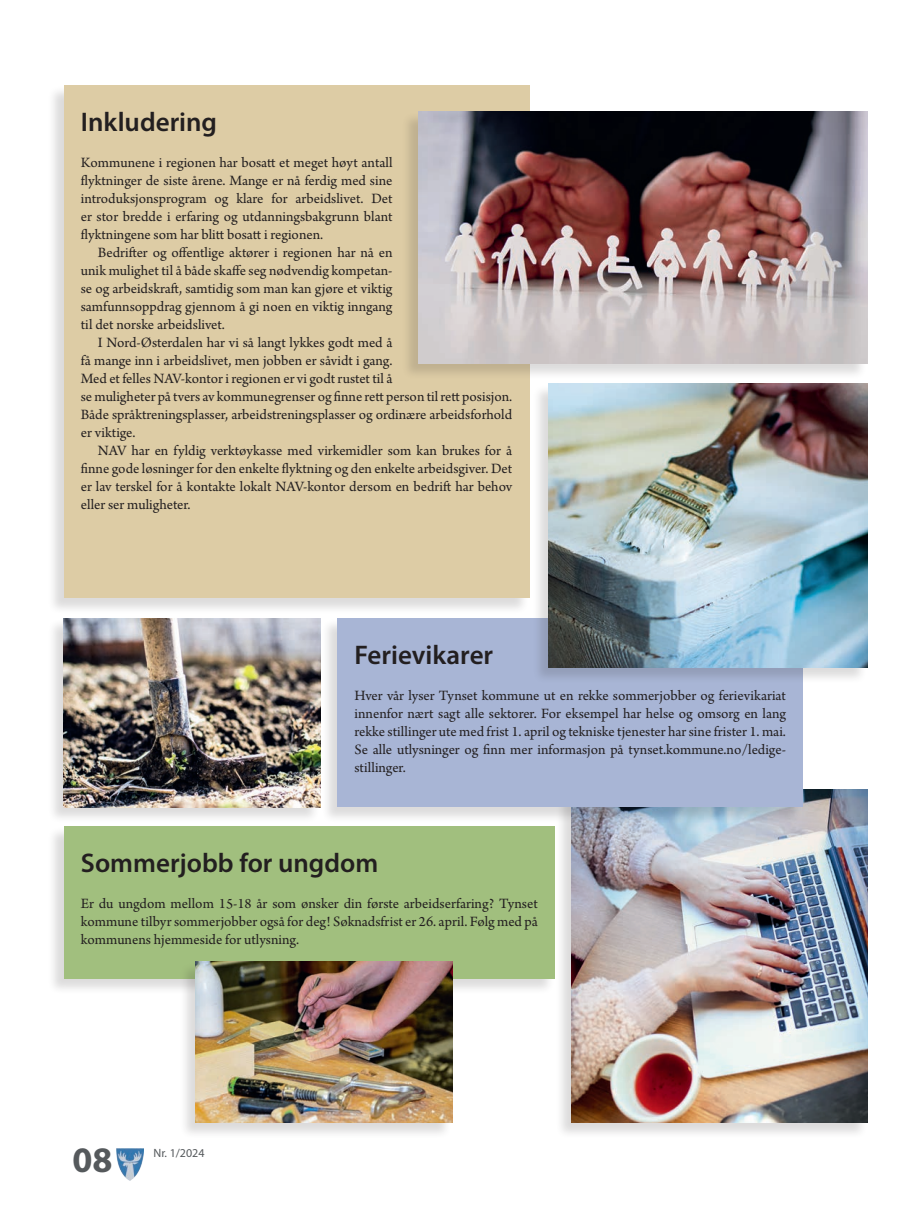
<style>
.page{position:relative;width:919px;height:1208px;background:#fff}
.page>*{position:absolute;margin:0;border:0;box-sizing:border-box;transform-origin:0 0}
.t1{font:700 36px "Myriad Pro";color:#55595c}
.Hovedtittel_KomInfo{font:600 27px "Myriad Pro";color:#231f20}
.Avsnitt_med_førstelinjeinnrykk{font:15px/18px "Arno Pro";color:#231f20;text-align:justify}
.t2{font:12px "Myriad Pro";color:#55595c}
</style>
<div class="page">
<img style="left:117px;top:1148px;width:27px;height:33px">
<div style="left:47px;top:826px;width:507px;height:169px;background:#231f20;opacity:.16"></div>
<div style="left:64px;top:826px;width:490px;height:152px;background:#a1bf7e"></div>
<div style="left:47px;top:85px;width:482px;height:529px;background:#231f20;opacity:.16"></div>
<div style="left:64px;top:85px;width:465px;height:513px;background:#ddcca5"></div>
<div style="left:401px;top:111px;width:466px;height:269px;background:#231f20;opacity:.16"></div>
<img style="left:418px;top:111px;width:449px;height:253px">
<div style="left:47px;top:618px;width:273px;height:206px;background:#231f20;opacity:.16"></div>
<img style="left:64px;top:618px;width:256px;height:189px">
<div style="left:555px;top:790px;width:312px;height:349px;background:#231f20;opacity:.16"></div>
<img style="left:571px;top:790px;width:296px;height:333px">
<div style="left:179px;top:962px;width:273px;height:177px;background:#231f20;opacity:.16"></div>
<img style="left:196px;top:961px;width:256px;height:162px">
<div style="left:321px;top:618px;width:481px;height:206px;background:#231f20;opacity:.16"></div>
<div style="left:337px;top:618px;width:465px;height:189px;background:#a8b5d5"></div>
<div style="left:532px;top:384px;width:335px;height:300px;background:#231f20;opacity:.16"></div>
<img style="left:549px;top:383px;width:318px;height:285px">
<p class="Hovedtittel_KomInfo" style="left:81px;top:105px;width:138px">Inkludering</p>
<p class="Avsnitt_med_førstelinjeinnrykk" style="left:81px;top:154px;width:313px">Kommunene i regionen har bosatt et meget høyt antall flyktninger de siste årene. Mange er nå ferdig med sine introduksjonsprogram og klare for arbeidslivet. Det er stor bredde i erfaring og utdanningsbakgrunn blant flyktningene som har blitt bosatt i regionen.</p>
<p class="Avsnitt_med_førstelinjeinnrykk" style="left:81px;top:244px;width:313px;text-indent:17px">Bedrifter og offentlige aktører i regionen har nå en unik mulighet til å både skaffe seg nødvendig kompetan&shy;se og arbeidskraft, samtidig som man kan gjøre et viktig samfunnsoppdrag gjennom å gi noen en viktig inngang til det norske arbeidslivet.</p>
<p class="Avsnitt_med_førstelinjeinnrykk" style="left:81px;top:334px;width:433px;text-align:left;text-indent:17px">I Nord-Østerdalen har vi så langt lykkes godt med å<br>få mange inn i arbeidslivet, men jobben er såvidt i gang.<br>Med et felles NAV-kontor i regionen er vi godt rustet til å<br>se muligheter på tvers av kommunegrenser og finne rett person til rett posisjon.<br>Både språktreningsplasser, arbeidstreningsplasser og ordinære arbeidsforhold er viktige.</p>
<p class="Avsnitt_med_førstelinjeinnrykk" style="left:81px;top:442px;width:433px;text-indent:17px">NAV har en fyldig verktøykasse med virkemidler som kan brukes for å finne gode løsninger for den enkelte flyktning og den enkelte arbeidsgiver. Det er lav terskel for å kontakte lokalt NAV-kontor dersom en bedrift har behov eller ser muligheter.</p>
<p class="Hovedtittel_KomInfo" style="left:354px;top:638px;width:140px">Ferievikarer</p>
<p class="Avsnitt_med_førstelinjeinnrykk" style="left:354px;top:687px;width:433px">Hver vår lyser Tynset kommune ut en rekke sommerjobber og ferievikariat innenfor nært sagt alle sektorer. For eksempel har helse og omsorg en lang rekke stillinger ute med frist 1. april og tekniske tjenester har sine frister 1. mai.<br>Se alle utlysninger og finn mer informasjon på tynset.kommune.no/ledige&shy;stillinger.</p>
<p class="Hovedtittel_KomInfo" style="left:81px;top:845px;width:299px">Sommerjobb for ungdom</p>
<p class="Avsnitt_med_førstelinjeinnrykk" style="left:81px;top:895px;width:458px">Er du ungdom mellom 15-18 år som ønsker din første arbeidserfaring? Tynset kommune tilbyr sommerjobber også for deg! Søknadsfrist er 26. april. Følg med på kommunens hjemmeside for utlysning.</p>
<p class="t1" style="left:72px;top:1136px;width:41px">08</p>
<p class="t2" style="left:153px;top:1145px;width:53px">Nr. 1/2024</p>
</div>
